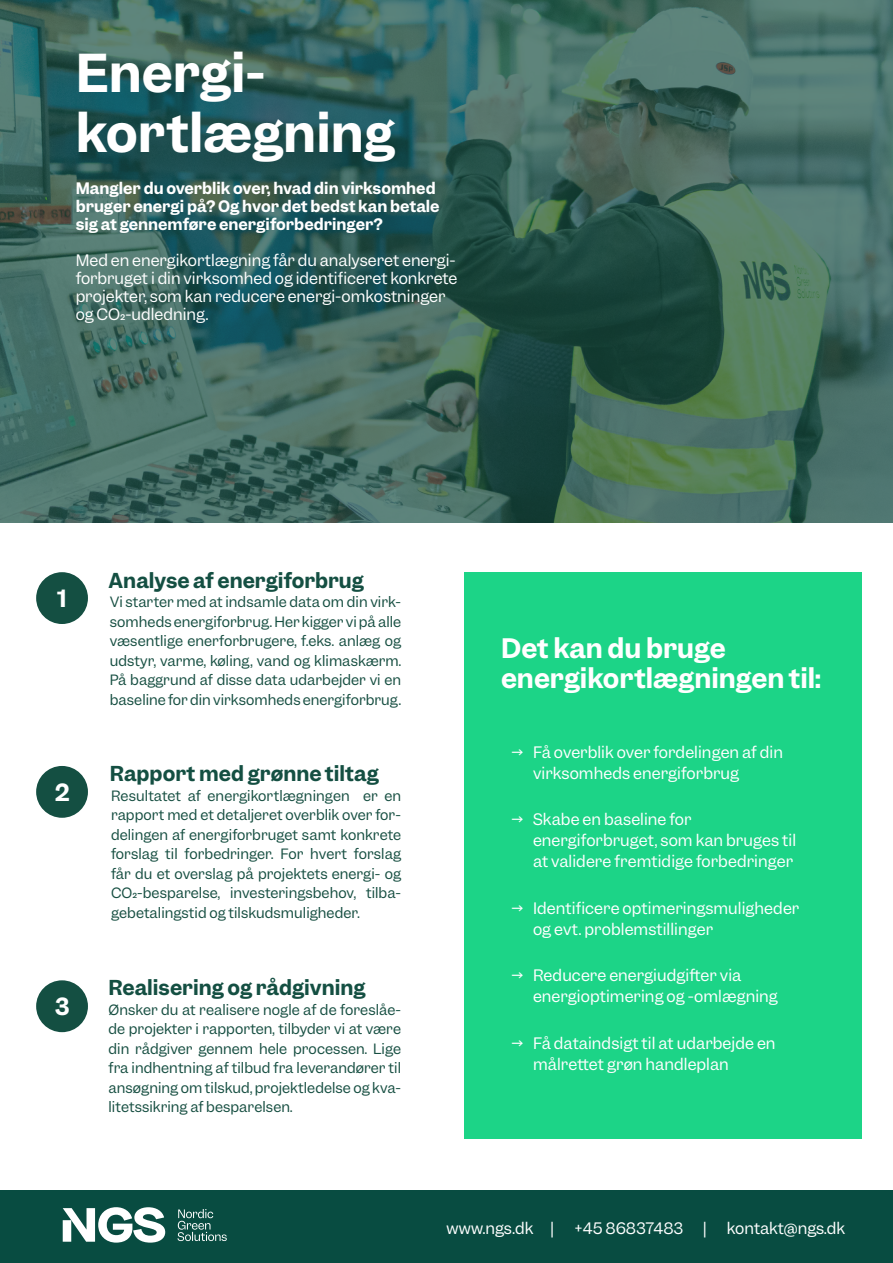
<style>
.page{position:relative;width:893px;height:1263px;background:#fff}
.page>*{position:absolute;margin:0;border:0;box-sizing:border-box;transform-origin:0 0}
.t1{font:600 49.5px/59.4px "Garnett";color:#fff}
.t2{font:600 25.5px "Garnett";color:#fff}
.t3{font:600 22.5px "Garnett";color:#fff}
.t4{font:600 19.5px "Garnett";color:#144f42}
.t5{font:15px/21px "Garnett";letter-spacing:.005em;color:#fff}
.t6{font:600 15px/18px "Garnett";color:#fff}
.t7{font:13.5px/19.5px "Garnett";letter-spacing:.005em;color:#174f42;text-align:justify}
</style>
<div class="page">
<div style="left:0;top:1191px;width:893px;height:72px;background:#084c41"></div>
<img style="left:0;top:0;width:893px;height:522px">
<svg style="left:177px;top:1209px;width:50px;height:32px"></svg>
<svg style="left:63px;top:1207px;width:102px;height:35px"></svg>
<div style="left:36px;top:766px;width:52px;height:52px;background:#144f42;border-radius:50%"></div>
<div style="left:36px;top:572px;width:52px;height:52px;background:#144f42;border-radius:50%"></div>
<div style="left:36px;top:980px;width:52px;height:52px;background:#144f42;border-radius:50%"></div>
<div style="left:464px;top:572px;width:398px;height:567px;background:#1cd487"></div>
<p class="t1" style="left:76px;top:44px;width:321px">Energi&shy;kortlægning</p>
<p class="t6" style="left:76px;top:180px;width:365px">Mangler du overblik over, hvad din virksomhed bruger energi på? Og hvor det bedst kan betale</p>
<p class="t6" style="left:76px;top:216px;width:308px">sig at gennemføre energiforbedringer?</p>
<p class="t5" style="left:76px;top:252px;width:383px;line-height:18px;text-align:justify">Med en energikortlægning får du analyseret energi&shy;forbruget i din virksomhed og identificeret konkrete projekter, som kan reducere energi-omkostninger</p>
<p class="t5" style="left:76px;top:304px;width:134px">og CO2-udledning.</p>
<p class="t3" style="left:57px;top:583px;width:11px">1</p>
<p class="t3" style="left:54px;top:777px;width:17px">2</p>
<p class="t3" style="left:55px;top:991px;width:16px">3</p>
<p class="t4" style="left:108px;top:567px;width:257px">Analyse af energiforbrug</p>
<p class="t7" style="left:110px;top:592px;width:293px">Vi starter med at indsamle data om din virk&shy;somheds energiforbrug. Her kigger vi på alle væsentlige enerforbrugere, f.eks. anlæg og udstyr, varme, køling, vand og klimaskærm.<br>På baggrund af disse data udarbejder vi en baseline for din virksomheds energiforbrug.</p>
<p class="t4" style="left:110px;top:761px;width:271px">Rapport med grønne tiltag</p>
<p class="t7" style="left:111px;top:786px;width:292px">Resultatet af energikortlægningen er en rapport med et detaljeret overblik over for&shy;delingen af energiforbruget samt konkrete forslag til forbedringer. For hvert forslag får du et overslag på projektets energi- og CO2-besparelse, investeringsbehov, tilba&shy;gebetalingstid og tilskudsmuligheder.</p>
<p class="t4" style="left:108px;top:974px;width:259px">Realisering og rådgivning</p>
<p class="t7" style="left:108px;top:1000px;width:294px">Ønsker du at realisere nogle af de foreslåe&shy;de projekter i rapporten, tilbyder vi at være din rådgiver gennem hele processen. Lige fra indhentning af tilbud fra leverandører til ansøgning om tilskud, projektledelse og kva&shy;litetssikring af besparelsen.</p>
<p class="t2" style="left:501px;top:632px;width:226px">Det kan du bruge</p>
<p class="t2" style="left:501px;top:662px;width:321px">energikortlægningen til:</p>
<p class="t5" style="left:533px;top:742px;width:251px;text-indent:-21px">→ Få overblik over fordelingen af din virksomheds energiforbrug</p>
<p class="t5" style="left:533px;top:809px;width:265px;text-indent:-21px">→ Skabe en baseline for energiforbruget, som kan bruges til at validere fremtidige forbedringer</p>
<p class="t5" style="left:533px;top:898px;width:268px;text-indent:-21px">→ Identificere optimeringsmuligheder og evt. problemstillinger</p>
<p class="t5" style="left:533px;top:965px;width:246px;text-indent:-21px">→ Reducere energiudgifter via energioptimering og -omlægning</p>
<p class="t5" style="left:533px;top:1033px;width:244px;text-indent:-21px">→ Få dataindsigt til at udarbejde en målrettet grøn handleplan</p>
<p class="t5" style="left:446px;top:1218px;width:109px">www.ngs.dk |</p>
<p class="t5" style="left:574px;top:1218px;width:110px">+45 86837483</p>
<p class="t5" style="left:703px;top:1218px;width:5px">|</p>
<p class="t5" style="left:727px;top:1218px;width:120px">kontakt@ngs.dk</p>
</div>
